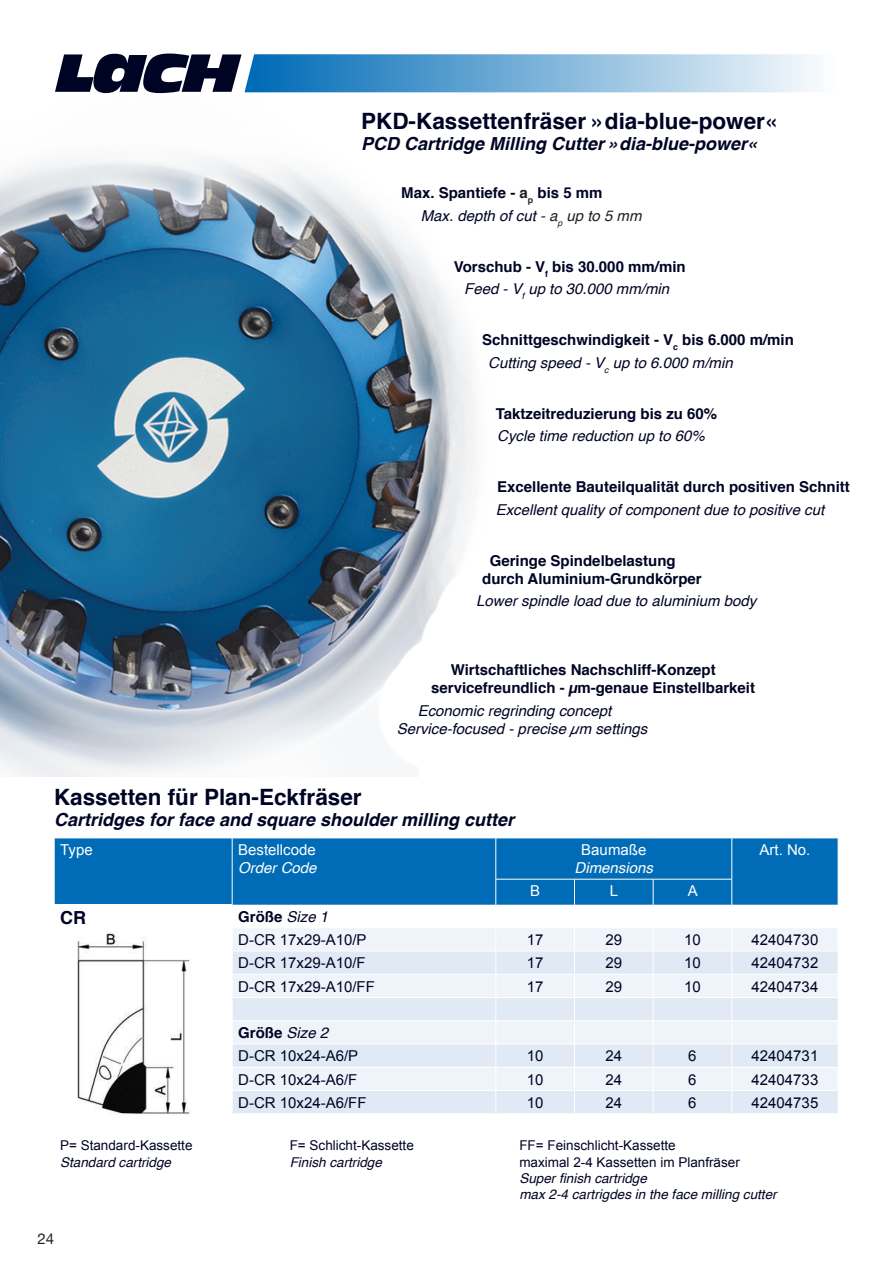
<style>
.page{position:relative;width:893px;height:1263px;background:#fff}
.page>*{position:absolute;margin:0;border:0;box-sizing:border-box;transform-origin:0 0}
.t1{font:700 22.5px "Helvetica";color:#000424}
.t2{font:italic 700 18px "Helvetica";color:#000424}
.t3{font:700 18px "Helvetica";color:#000424}
.t4{font:700 15px/22.5px "Helvetica";color:#000424}
.t5{font:15px "Arial";color:#000424}
.t6{font:italic 15px/18px "Helvetica";color:#000424}
.t7{font:15px "Arial";color:#fff}
.t8{font:italic 15px "Helvetica";color:#fff}
.t9{font:15px "Helvetica Neue";color:#231f20}
.t10{font:13.5px/16.2px "Arial";color:#000424}
.t11{font:italic 13.5px/16.2px "Helvetica";color:#000424}
.s1{color:#231f20}
.s2{font-weight:400;font-style:italic}
.s3{font-weight:400;font-style:italic;color:#231f20}
</style>
<div class="page">
<svg style="left:55px;top:54px;width:760px;height:39px;background:#719abc"></svg>
<div style="left:55px;top:839px;width:783px;height:66px;background:#006cb7"></div>
<div style="left:233px;top:928px;width:605px;height:22px;background:#eff3fa"></div>
<svg style="left:233px;top:952px;width:605px;height:161px;fill:#e1e9f5"></svg>
<hr style="left:232px;top:838px;width:1px;height:41px;background:#fff">
<hr style="left:496px;top:838px;width:1px;height:41px;background:#fff">
<hr style="left:732px;top:838px;width:1px;height:41px;background:#fff">
<hr style="left:232px;top:974px;width:264px;height:1px;background:#fff">
<hr style="left:496px;top:974px;width:78px;height:1px;background:#fff">
<hr style="left:574px;top:974px;width:79px;height:1px;background:#fff">
<hr style="left:653px;top:974px;width:79px;height:1px;background:#fff">
<hr style="left:732px;top:974px;width:106px;height:1px;background:#fff">
<hr style="left:232px;top:997px;width:264px;height:1px;background:#fff">
<hr style="left:496px;top:997px;width:78px;height:1px;background:#fff">
<hr style="left:574px;top:997px;width:79px;height:1px;background:#fff">
<hr style="left:653px;top:997px;width:79px;height:1px;background:#fff">
<hr style="left:732px;top:997px;width:106px;height:1px;background:#fff">
<hr style="left:232px;top:1020px;width:264px;height:1px;background:#fff">
<hr style="left:496px;top:1020px;width:78px;height:1px;background:#fff">
<hr style="left:574px;top:1020px;width:79px;height:1px;background:#fff">
<hr style="left:653px;top:1020px;width:79px;height:1px;background:#fff">
<hr style="left:732px;top:1020px;width:106px;height:1px;background:#fff">
<hr style="left:232px;top:1044px;width:264px;height:1px;background:#fff">
<hr style="left:496px;top:1044px;width:78px;height:1px;background:#fff">
<hr style="left:574px;top:1044px;width:79px;height:1px;background:#fff">
<hr style="left:653px;top:1044px;width:79px;height:1px;background:#fff">
<hr style="left:732px;top:1044px;width:106px;height:1px;background:#fff">
<hr style="left:232px;top:1067px;width:264px;height:1px;background:#fff">
<hr style="left:496px;top:1067px;width:78px;height:1px;background:#fff">
<hr style="left:574px;top:1067px;width:79px;height:1px;background:#fff">
<hr style="left:653px;top:1067px;width:79px;height:1px;background:#fff">
<hr style="left:732px;top:1067px;width:106px;height:1px;background:#fff">
<hr style="left:232px;top:1090px;width:264px;height:1px;background:#fff">
<svg style="left:232px;top:879px;width:1px;height:26px"></svg>
<hr style="left:496px;top:1090px;width:78px;height:1px;background:#fff">
<svg style="left:496px;top:880px;width:1px;height:233px"></svg>
<hr style="left:574px;top:1090px;width:79px;height:1px;background:#fff">
<svg style="left:574px;top:880px;width:1px;height:233px"></svg>
<hr style="left:653px;top:1090px;width:79px;height:1px;background:#fff">
<svg style="left:653px;top:880px;width:1px;height:233px"></svg>
<hr style="left:732px;top:1090px;width:106px;height:1px;background:#fff">
<svg style="left:732px;top:879px;width:1px;height:234px"></svg>
<svg style="left:54px;top:879px;width:1px;height:25px"></svg>
<svg style="left:838px;top:879px;width:1px;height:26px"></svg>
<hr style="left:496px;top:879px;width:78px;height:1px;background:#fff">
<hr style="left:574px;top:879px;width:79px;height:1px;background:#fff">
<hr style="left:653px;top:879px;width:79px;height:1px;background:#fff">
<img style="left:77px;top:931px;width:113px;height:184px">
<svg style="left:0;top:157px;width:476px;height:620px"></svg>
<h1 class="t1" style="left:361px;top:103px;width:418px">PKD-Kassettenfräser »dia-blue-power«</h1>
<p class="t2" style="left:361px;top:129px;width:398px">PCD Cartridge Milling Cutter »dia-blue-power«</p>
<p class="t4" style="left:421px;top:182px;width:222px;text-indent:-19px">Max. Spantiefe - <span class="s1">a</span><sub>p</sub> bis 5 mm<br><span class="s2">Max. depth of cut</span> <span class="s3">- a</span><sub>p</sub> <span class="s3">up to 5 mm</span></p>
<p class="t4" style="left:454px;top:255px;width:233px;text-align:center">Vorschub - V<sub>f</sub> bis 30.000 mm/min<br><span class="s2">Feed - V</span><sub>f</sub> <span class="s2">up to 30.000 mm/min</span></p>
<p class="t4" style="left:488px;top:329px;width:307px;text-indent:-6px">Schnittgeschwindigkeit - V<sub>c</sub> bis 6.000 m/min<br><span class="s2">Cutting speed - V</span><sub>c</sub> <span class="s2">up to 6.000 m/min</span></p>
<p class="t4" style="left:496px;top:402px;width:223px">Taktzeitreduzierung bis zu 60%</p>
<p class="t6" style="left:497px;top:427px;width:209px">Cycle time reduction up to 60%</p>
<p class="t4" style="left:497px;top:476px;width:354px">Excellente Bauteilqualität durch positiven Schnitt</p>
<p class="t6" style="left:496px;top:501px;width:330px">Excellent quality of component due to positive cut</p>
<p class="t4" style="left:482px;top:552px;width:221px;line-height:18px;text-indent:8px">Geringe Spindelbelastung durch Aluminium-Grundkörper</p>
<p class="t6" style="left:476px;top:592px;width:282px">Lower spindle load due to aluminium body</p>
<p class="t4" style="left:431px;top:661px;width:325px;line-height:18px;text-indent:20px">Wirtschaftliches Nachschliff-Konzept servicefreundlich - µm-genaue Einstellbarkeit</p>
<p class="t6" style="left:397px;top:702px;width:252px;text-indent:21px">Economic regrinding concept<br>Service-focused - precise µm settings</p>
<h1 class="t1" style="left:54px;top:778px;width:309px">Kassetten für Plan-Eckfräser</h1>
<p class="t2" style="left:54px;top:805px;width:462px">Cartridges for face and square shoulder milling cutter</p>
<p class="t7" style="left:60px;top:840px;width:34px">Type</p>
<p class="t7" style="left:238px;top:840px;width:79px">Bestellcode</p>
<p class="t8" style="left:238px;top:856px;width:80px">Order Code</p>
<p class="t7" style="left:581px;top:840px;width:67px">Baumaße</p>
<p class="t8" style="left:575px;top:856px;width:80px">Dimensions</p>
<p class="t7" style="left:530px;top:881px;width:12px">B</p>
<p class="t7" style="left:610px;top:881px;width:10px">L</p>
<p class="t7" style="left:688px;top:881px;width:12px">A</p>
<p class="t7" style="left:760px;top:840px;width:52px">Art. No.</p>
<p class="t3" style="left:60px;top:903px;width:27px">CR</p>
<p class="t4" style="left:238px;top:905px;width:92px">Größe <span class="s2">Size 1</span></p>
<p class="t5" style="left:238px;top:930px;width:130px">D-CR 17x29-A10/P</p>
<p class="t5" style="left:527px;top:930px;width:18px">17</p>
<p class="t5" style="left:605px;top:930px;width:18px">29</p>
<p class="t5" style="left:684px;top:930px;width:18px">10</p>
<p class="t5" style="left:752px;top:930px;width:68px">42404730</p>
<p class="t5" style="left:238px;top:953px;width:129px">D-CR 17x29-A10/F</p>
<p class="t5" style="left:527px;top:953px;width:18px">17</p>
<p class="t5" style="left:605px;top:953px;width:18px">29</p>
<p class="t5" style="left:684px;top:953px;width:18px">10</p>
<p class="t5" style="left:752px;top:953px;width:68px">42404732</p>
<p class="t5" style="left:238px;top:976px;width:138px">D-CR 17x29-A10/FF</p>
<p class="t5" style="left:527px;top:976px;width:18px">17</p>
<p class="t5" style="left:605px;top:976px;width:18px">29</p>
<p class="t5" style="left:684px;top:976px;width:18px">10</p>
<p class="t5" style="left:752px;top:976px;width:68px">42404734</p>
<p class="t4" style="left:238px;top:1022px;width:92px">Größe <span class="s2">Size 2</span></p>
<p class="t5" style="left:238px;top:1046px;width:122px">D-CR 10x24-A6/P</p>
<p class="t5" style="left:527px;top:1046px;width:18px">10</p>
<p class="t5" style="left:605px;top:1046px;width:18px">24</p>
<p class="t5" style="left:688px;top:1046px;width:10px">6</p>
<p class="t5" style="left:752px;top:1046px;width:68px">42404731</p>
<p class="t5" style="left:238px;top:1069px;width:121px">D-CR 10x24-A6/F</p>
<p class="t5" style="left:527px;top:1069px;width:18px">10</p>
<p class="t5" style="left:605px;top:1069px;width:18px">24</p>
<p class="t5" style="left:688px;top:1069px;width:10px">6</p>
<p class="t5" style="left:752px;top:1069px;width:68px">42404733</p>
<p class="t5" style="left:238px;top:1093px;width:130px">D-CR 10x24-A6/FF</p>
<p class="t5" style="left:527px;top:1093px;width:18px">10</p>
<p class="t5" style="left:605px;top:1093px;width:18px">24</p>
<p class="t5" style="left:688px;top:1093px;width:10px">6</p>
<p class="t5" style="left:752px;top:1093px;width:68px">42404735</p>
<p class="t10" style="left:60px;top:1138px;width:134px">P= Standard-Kassette</p>
<p class="t11" style="left:60px;top:1154px;width:113px">Standard cartridge</p>
<p class="t10" style="left:290px;top:1138px;width:126px">F= Schlicht-Kassette</p>
<p class="t11" style="left:290px;top:1154px;width:94px">Finish cartridge</p>
<p class="t10" style="left:519px;top:1138px;width:222px">FF= Feinschlicht-Kassette<br>maximal 2-4 Kassetten im Planfräser</p>
<p class="t11" style="left:519px;top:1170px;width:259px">Super finish cartridge<br>max 2-4 cartrigdes in the face milling cutter</p>
<p class="t9" style="left:38px;top:1228px;width:18px">24</p>
</div>
